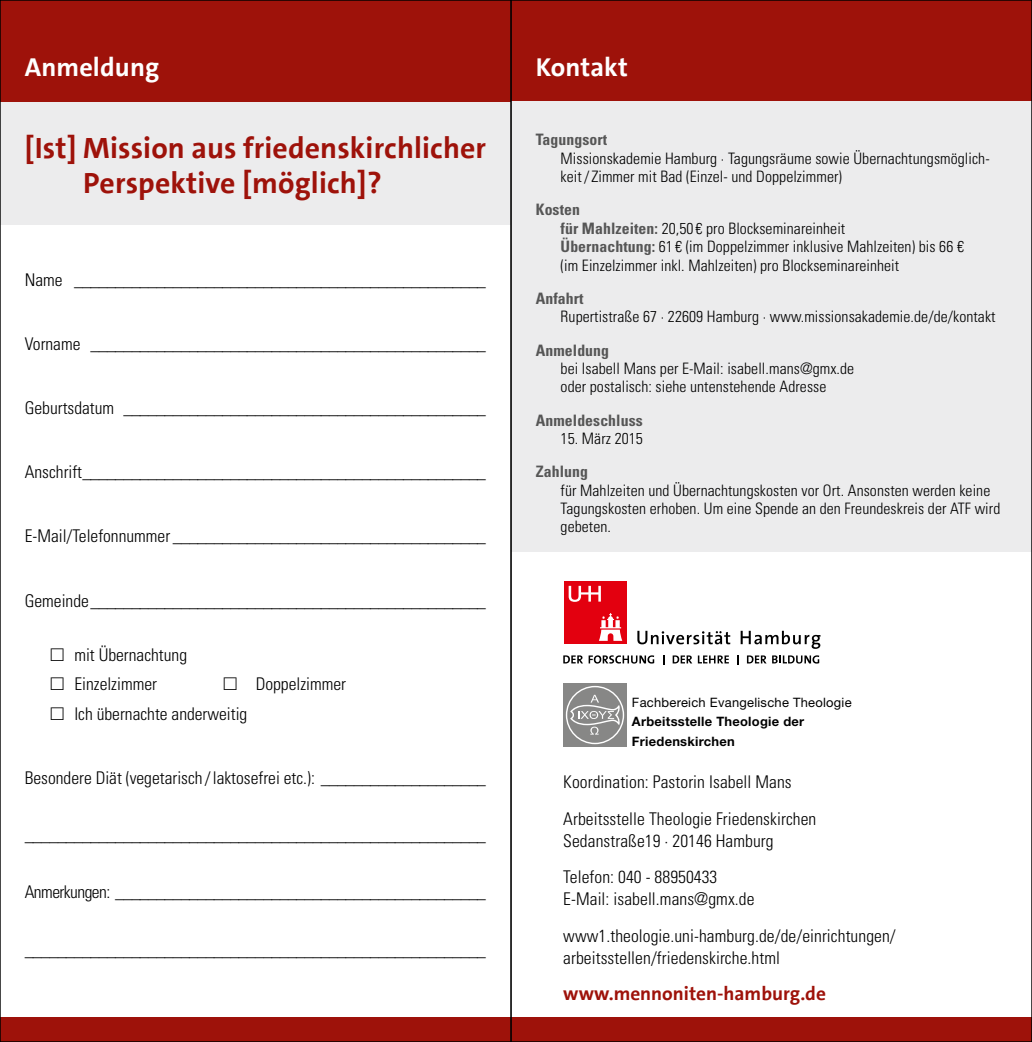
<style>
.page{position:relative;width:1032px;height:1042px;background:#fff}
.page>*{position:absolute;margin:0;border:0;box-sizing:border-box;transform-origin:0 0}
.t1{font:700 29.75px/35px "The Sans UHH";letter-spacing:.005em;color:#9e120a}
.t2{font:700 26.25px "The Sans UHH";letter-spacing:.005em;color:#fff}
.t3{font:700 19.25px "The Sans UHH";color:#9e120a}
.t4{font:300 condensed 17.5px/36.8px "Univers LT Std";letter-spacing:.005em;color:#000}
.t5{font:300 condensed 17.5px "Univers LT Std";letter-spacing:-.03em;color:#000}
.t6{font:300 condensed 15.75px/18.4px "Univers LT Std";letter-spacing:.005em;color:#000}
.t7{font:700 condensed 15.75px "Univers LT Std";letter-spacing:.005em;color:#565656}
.t8{font:700 12.95px/19.4px "Helvetica Neue LT Std";letter-spacing:.02em;color:#000}
.t9{font:12.95px "Helvetica Neue LT Std";letter-spacing:.02em;color:#000}
.s1{font-weight:700;color:#565656}
</style>
<div class="page">
<div style="left:0;top:102px;width:1032px;height:123px;background:#ececed"></div>
<div style="left:0;top:0;width:1032px;height:102px;background:#9e120a"></div>
<div style="left:0;top:1017px;width:1032px;height:25px;background:#9e120a"></div>
<div style="left:511px;top:102px;width:521px;height:450px;background:#ececed"></div>
<svg style="left:637px;top:631px;width:93px;height:13px"></svg>
<svg style="left:741px;top:631px;width:79px;height:18px"></svg>
<div style="left:563px;top:581px;width:63px;height:63px;background:#e3000f"></div>
<svg style="left:599px;top:613px;width:23px;height:28px"></svg>
<svg style="left:569px;top:586px;width:32px;height:16px"></svg>
<svg style="left:563px;top:655px;width:20px;height:8px"></svg>
<svg style="left:589px;top:655px;width:65px;height:8px"></svg>
<svg style="left:673px;top:655px;width:19px;height:8px"></svg>
<svg style="left:698px;top:655px;width:31px;height:8px"></svg>
<svg style="left:747px;top:655px;width:19px;height:8px"></svg>
<svg style="left:772px;top:655px;width:47px;height:8px"></svg>
<div style="left:563px;top:683px;width:64px;height:63px;background:#878786"></div>
<svg style="left:566px;top:686px;width:58px;height:58px"></svg>
<h2 class="t2" style="left:25px;top:51px;width:136px">Anmeldung</h2>
<h1 class="t1" style="left:83px;top:131px;width:404px;text-indent:-58px">[Ist] Mission aus friedenskirchlicher<br>Perspektive [möglich]?</h1>
<p class="t4" style="left:25px;top:261px;width:463px">Name __________________________________________________</p>
<p class="t4" style="left:25px;top:325px;width:463px">Vorname ________________________________________________</p>
<p class="t4" style="left:25px;top:389px;width:463px">Geburtsdatum ____________________________________________</p>
<p class="t4" style="left:25px;top:454px;width:463px">Anschrift_________________________________________________</p>
<p class="t4" style="left:25px;top:518px;width:463px">E-Mail/Telefonnummer ______________________________________</p>
<p class="t4" style="left:25px;top:582px;width:463px">Gemeinde________________________________________________</p>
<p class="t4" style="left:74px;top:640px;width:114px;line-height:29.4px">mit Übernachtung<br>Einzelzimmer</p>
<p class="t4" style="left:256px;top:666px;width:92px">Doppelzimmer</p>
<p class="t4" style="left:74px;top:695px;width:174px">Ich übernachte anderweitig</p>
<p class="t4" style="left:25px;top:759px;width:463px">Besondere Diät (vegetarisch /laktosefrei etc.): ____________________</p>
<p class="t4" style="left:25px;top:816px;width:463px">________________________________________________________</p>
<p class="t5" style="left:25px;top:882px;width:463px">Anmerkungen: _____________________________________________</p>
<p class="t4" style="left:25px;top:931px;width:463px">________________________________________________________</p>
<h2 class="t2" style="left:536px;top:51px;width:94px">Kontakt</h2>
<p class="t7" style="left:536px;top:130px;width:73px">Tagungsort</p>
<p class="t6" style="left:561px;top:149px;width:431px">Missionskademie Hamburg · Tagungsräume sowie Übernachtungsmöglich&shy;keit/ Zimmer mit Bad (Einzel- und Doppelzimmer)</p>
<p class="t6" style="left:561px;top:201px;width:405px;text-indent:-25px"><span class="s1">Kosten<br>für Mahlzeiten:</span> 20,50 € pro Blockseminareinheit<br><span class="s1">Übernachtung:</span> 61 € (im Doppelzimmer inklusive Mahlzeiten) bis 66 € (im Einzelzimmer inkl. Mahlzeiten) pro Blockseminareinheit</p>
<p class="t7" style="left:536px;top:289px;width:49px">Anfahrt</p>
<p class="t6" style="left:561px;top:307px;width:436px">Rupertistraße 67 · 22609 Hamburg · www.missionsakademie.de/de/kontakt</p>
<p class="t7" style="left:536px;top:340px;width:75px">Anmeldung</p>
<p class="t6" style="left:561px;top:359px;width:295px">bei Isabell Mans per E-Mail: isabell.mans@gmx.de oder postalisch: siehe untenstehende Adresse</p>
<p class="t7" style="left:536px;top:410px;width:108px">Anmeldeschluss</p>
<p class="t6" style="left:561px;top:429px;width:84px">15. März 2015</p>
<p class="t7" style="left:536px;top:462px;width:54px">Zahlung</p>
<p class="t6" style="left:561px;top:481px;width:441px">für Mahlzeiten und Übernachtungskosten vor Ort. Ansonsten werden keine<br>Tagungskosten erhoben. Um eine Spende an den Freundeskreis der ATF wird gebeten.</p>
<p class="t9" style="left:632px;top:694px;width:221px">Fachbereich Evangelische Theologie</p>
<p class="t8" style="left:632px;top:712px;width:174px">Arbeitsstelle Theologie der<br>Friedenskirchen</p>
<p class="t4" style="left:563px;top:763px;width:255px">Koordination: Pastorin Isabell Mans<br>Arbeitsstelle Theologie Friedenskirchen</p>
<p class="t4" style="left:563px;top:822px;width:212px">Sedanstraße19 · 20146 Hamburg<br>Telefon: 040 - 88950433</p>
<p class="t4" style="left:563px;top:881px;width:334px">E-Mail: isabell.mans@gmx.de www1.theologie.uni-hamburg.de/de/einrichtungen/</p>
<p class="t4" style="left:563px;top:939px;width:218px">arbeitsstellen/friedenskirche.html</p>
<p class="t3" style="left:563px;top:981px;width:264px">www.mennoniten-hamburg.de</p>
</div>
